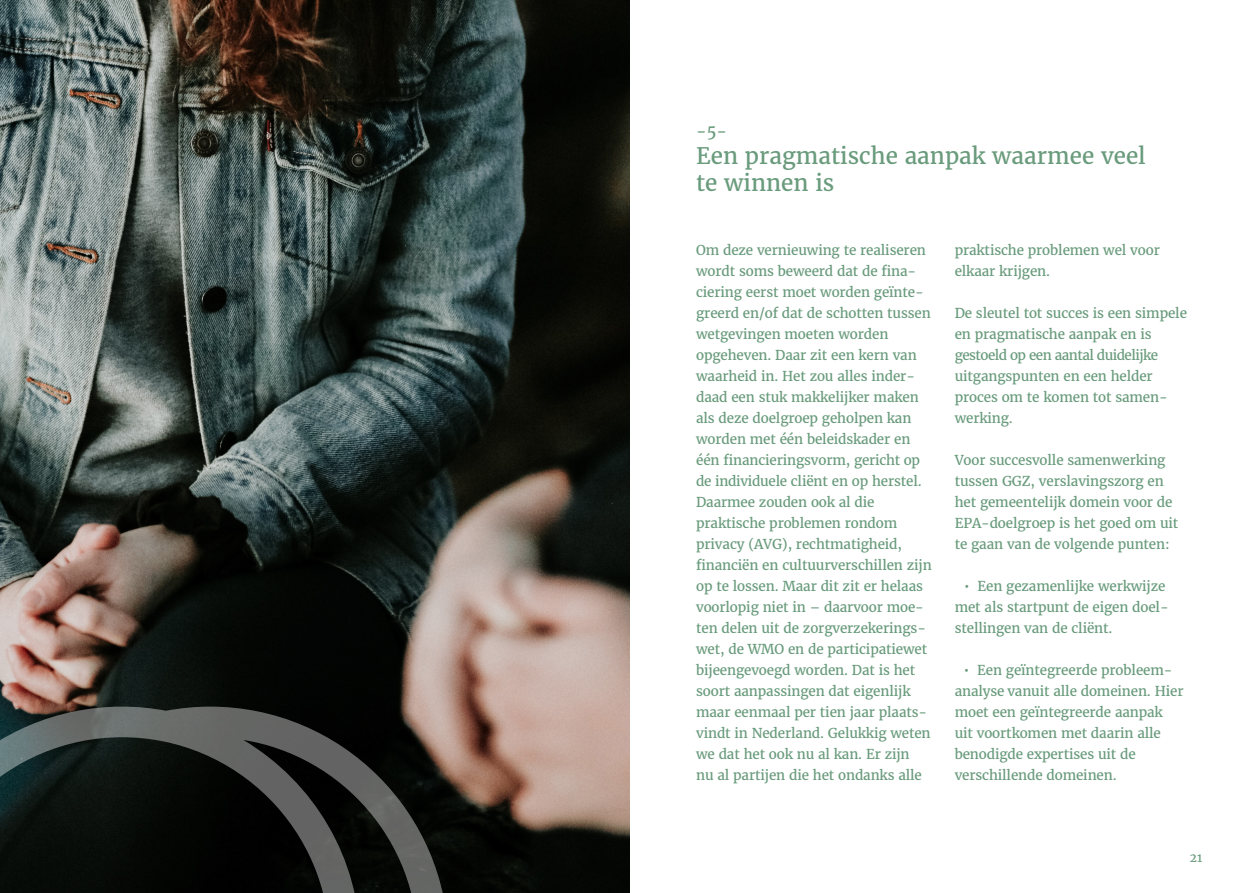
<style>
.page{position:relative;width:1259px;height:893px;background:#fff}
.page>*{position:absolute;margin:0;border:0;box-sizing:border-box;transform-origin:0 0}
.t1{font:22.5px/27px "Merriweather";color:#699b7c}
.t2{font:16.5px "Merriweather";color:#699b7c}
.t3{font:13.5px/21px "Merriweather";letter-spacing:-.01em;color:#699b7c}
.t4{font:12px "Merriweather";color:#699b7c}
</style>
<div class="page">
<img style="left:0;top:0;width:629px;height:893px">
<svg style="left:0;top:707px;width:448px;height:186px;background:#232624"></svg>
<p class="t2" style="left:696px;top:120px;width:32px">-5-</p>
<p class="t1" style="left:696px;top:142px;width:451px">Een pragmatische aanpak waarmee veel te winnen is</p>
<p class="t3" style="left:696px;top:239px;width:237px">Om deze vernieuwing te realiseren wordt soms beweerd dat de fina&shy;ciering eerst moet worden geïnte&shy;greerd en/of dat de schotten tussen wetgevingen moeten worden opgeheven. Daar zit een kern van waarheid in. Het zou alles inder&shy;daad een stuk makkelijker maken als deze doelgroep geholpen kan worden met één beleidskader en één financieringsvorm, gericht op de individuele cliënt en op herstel.<br>Daarmee zouden ook al die praktische problemen rondom privacy (AVG), rechtmatigheid, financiën en cultuurverschillen zijn op te lossen. Maar dit zit er helaas voorlopig niet in – daarvoor moe&shy;ten delen uit de zorgverzekerings&shy;wet, de WMO en de participatiewet bijeengevoegd worden. Dat is het soort aanpassingen dat eigenlijk maar eenmaal per tien jaar plaats&shy;vindt in Nederland. Gelukkig weten we dat het ook nu al kan. Er zijn<br>nu al partijen die het ondanks alle</p>
<p class="t3" style="left:954px;top:239px;width:207px">praktische problemen wel voor elkaar krijgen.</p>
<p class="t3" style="left:954px;top:302px;width:234px">De sleutel tot succes is een simpele en pragmatische aanpak en is gestoeld op een aantal duidelijke uitgangspunten en een helder proces om te komen tot samen&shy;werking.</p>
<p class="t3" style="left:954px;top:449px;width:225px">Voor succesvolle samenwerking tussen GGZ, verslavingszorg en het gemeentelijk domein voor de<br>EPA-doelgroep is het goed om uit te gaan van de volgende punten:</p>
<p class="t3" style="left:954px;top:575px;width:215px;text-indent:9px">• Een gezamenlijke werkwijze met als startpunt de eigen doel&shy;stellingen van de cliënt.</p>
<p class="t3" style="left:964px;top:659px;width:210px">• Een geïntegreerde probleem-</p>
<p class="t3" style="left:954px;top:680px;width:230px">analyse vanuit alle domeinen. Hier moet een geïntegreerde aanpak uit voortkomen met daarin alle benodigde expertises uit de verschillende domeinen.</p>
<p class="t4" style="left:1189px;top:849px;width:14px">21</p>
</div>
